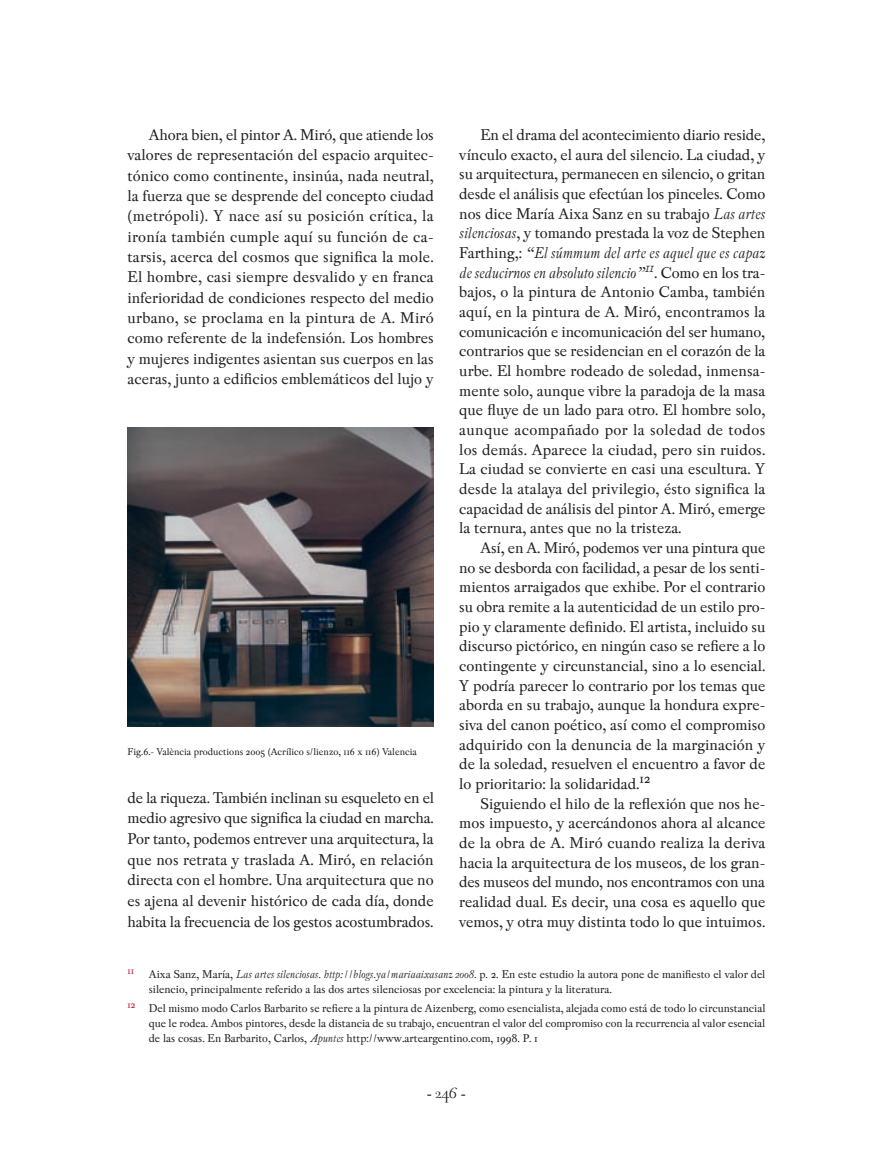
<style>
.page{position:relative;width:893px;height:1170px;background:#fff}
.page>*{position:absolute;margin:0;border:0;box-sizing:border-box;transform-origin:0 0}
.t1{font:18px "Peleguer";color:#231f20}
.t2{font:16.5px/19.6px "Pradell";color:#231f20;text-align:justify}
.nota_al_pie{font:12px/15px "Pradell";color:#231f20}
.t3{font:10.5px "Pradell";color:#231f20}
.s1{font-style:italic}
</style>
<div class="page">
<img style="left:128px;top:427px;width:306px;height:299px">
<p class="t2" style="left:128px;top:125px;width:308px;line-height:20.4px;text-indent:21px">Ahora bien, el pintor A. Miró, que atiende los valores de representación del espacio arquitec&shy;tónico como continente, insinúa, nada neutral, la fuerza que se desprende del concepto ciudad (metrópoli). Y nace así su posición crítica, la ironía también cumple aquí su función de ca&shy;tarsis, acerca del cosmos que significa la mole.<br>El hombre, casi siempre desvalido y en franca inferioridad de condiciones respecto del medio urbano, se proclama en la pintura de A. Miró como referente de la indefensión. Los hombres y mujeres indigentes asientan sus cuerpos en las aceras, junto a edificios emblemáticos del lujo y</p>
<p class="t2" style="left:459px;top:125px;width:308px;text-indent:21px">En el drama del acontecimiento diario reside, vínculo exacto, el aura del silencio. La ciudad, y su arquitectura, permanecen en silencio, o gritan desde el análisis que efectúan los pinceles. Como nos dice María Aixa Sanz en su trabajo <span class="s1">Las artes silenciosas</span>, y tomando prestada la voz de Stephen Farthing,: <span class="s1">“El súmmum del arte es aquel que es capaz de seducirnos en absoluto silencio”</span><sup>11</sup>. Como en los tra&shy;bajos, o la pintura de Antonio Camba, también aquí, en la pintura de A. Miró, encontramos la comunicación e incomunicación del ser humano, contrarios que se residencian en el corazón de la urbe. El hombre rodeado de soledad, inmensa&shy;mente solo, aunque vibre la paradoja de la masa que fluye de un lado para otro. El hombre solo, aunque acompañado por la soledad de todos los demás. Aparece la ciudad, pero sin ruidos.<br>La ciudad se convierte en casi una escultura. Y desde la atalaya del privilegio, ésto significa la capacidad de análisis del pintor A. Miró, emerge la ternura, antes que no la tristeza.</p>
<p class="t2" style="left:459px;top:538px;width:308px;text-indent:21px">Así, en A. Miró, podemos ver una pintura que no se desborda con facilidad, a pesar de los senti&shy;mientos arraigados que exhibe. Por el contrario su obra remite a la autenticidad de un estilo pro&shy;pio y claramente definido. El artista, incluido su discurso pictórico, en ningún caso se refiere a lo contingente y circunstancial, sino a lo esencial.<br>Y podría parecer lo contrario por los temas que aborda en su trabajo, aunque la hondura expre&shy;siva del canon poético, así como el compromiso adquirido con la denuncia de la marginación y de la soledad, resuelven el encuentro a favor de lo prioritario: la solidaridad.<sup>12</sup></p>
<p class="t2" style="left:459px;top:793px;width:308px;text-indent:21px">Siguiendo el hilo de la reflexión que nos he&shy;mos impuesto, y acercándonos ahora al alcance de la obra de A. Miró cuando realiza la deriva hacia la arquitectura de los museos, de los gran&shy;des museos del mundo, nos encontramos con una realidad dual. Es decir, una cosa es aquello que vemos, y otra muy distinta todo lo que intuimos.</p>
<p class="t3" style="left:128px;top:746px;width:291px">Fig.6.- València productions 2005 (Acrílico s/lienzo, 116 x 116) Valencia</p>
<p class="t2" style="left:128px;top:787px;width:308px;line-height:20.5px">de la riqueza. También inclinan su esqueleto en el medio agresivo que significa la ciudad en marcha.<br>Por tanto, podemos entrever una arquitectura, la que nos retrata y traslada A. Miró, en relación directa con el hombre. Una arquitectura que no es ajena al devenir histórico de cada día, donde habita la frecuencia de los gestos acostumbrados.</p>
<p class="nota_al_pie" style="left:149px;top:966px;width:618px;text-indent:-21px"><sup>11</sup> Aixa Sanz, María, <span class="s1">Las artes silenciosas. http://blogs.ya/mariaaixasanz 2008.</span> p. 2. En este estudio la autora pone de manifiesto el valor del silencio, principalmente referido a las dos artes silenciosas por excelencia: la pintura y la literatura.</p>
<p class="nota_al_pie" style="left:149px;top:1000px;width:618px;text-align:justify;text-indent:-21px"><sup>12</sup> Del mismo modo Carlos Barbarito se refiere a la pintura de Aizenberg, como esencialista, alejada como está de todo lo circunstancial que le rodea. Ambos pintores, desde la distancia de su trabajo, encuentran el valor del compromiso con la recurrencia al valor esencial de las cosas. En Barbarito, Carlos, <span class="s1">Apuntes</span> http://www.arteargentino.com, 1998. P. 1</p>
<p class="t1" style="left:427px;top:1083px;width:41px">- 246 -</p>
</div>
